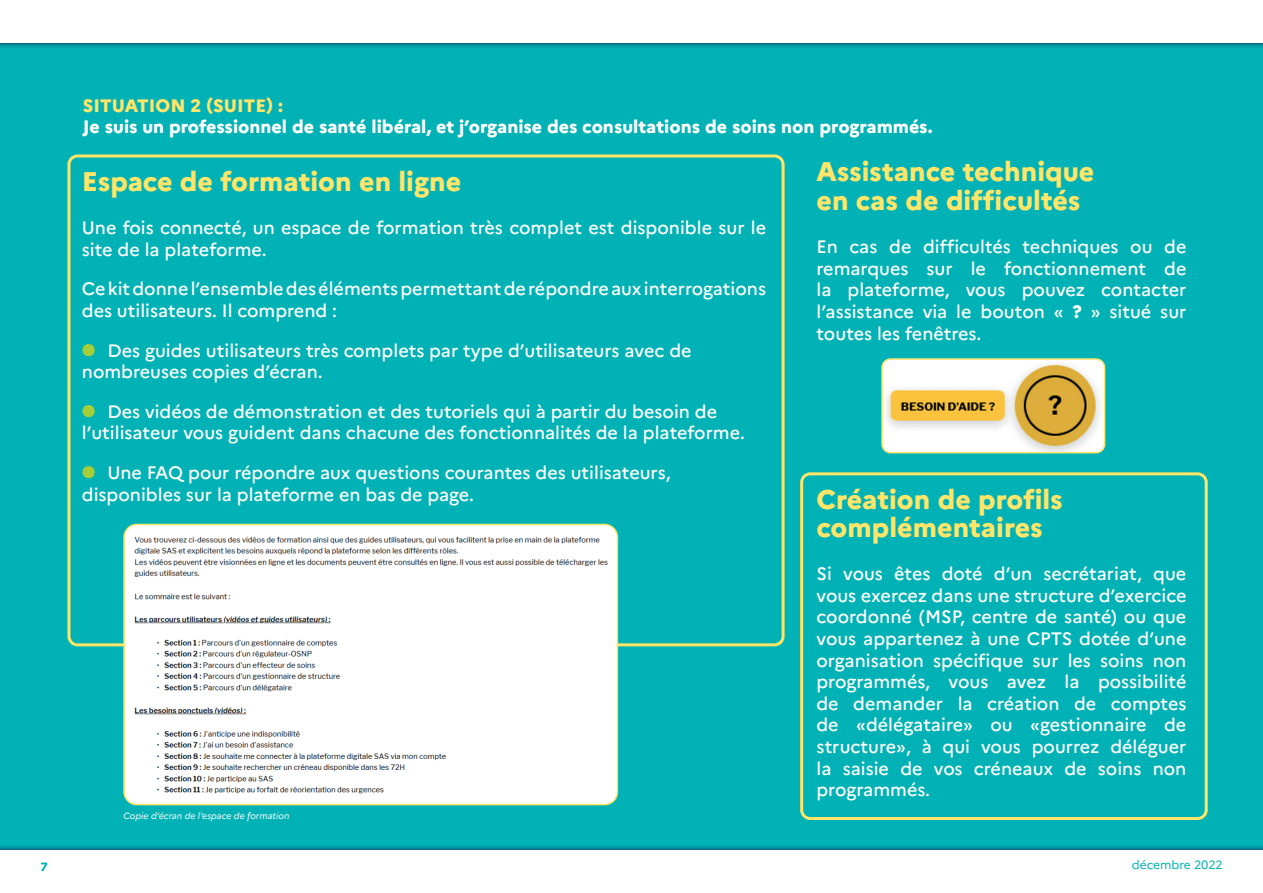
<style>
.page{position:relative;width:1263px;height:893px;background:#fff}
.page>*{position:absolute;margin:0;border:0;box-sizing:border-box;transform-origin:0 0}
.t1{font:800 27px/28.5px "Marianne";color:#ffe569}
.t2{font:500 18px/21.6px "Marianne";color:#fff}
.t3{font:800 18px "Marianne";color:#fff}
.t4{font:800 18px "Marianne";color:#ffe569}
.t5{font:12px "Marianne";color:#00b2b5}
.t6{font:800 12px "Marianne";color:#00b2b5}
.t7{font:italic 9px "Marianne";color:#fff}
.s1{font-weight:800}
</style>
<div class="page">
<div style="left:0;top:17px;width:1263px;height:859px;background:#00b2b5"></div>
<div style="left:67px;top:154px;width:717px;height:492px;border:3px solid #ffe569;border-radius:9px"></div>
<div style="left:800px;top:472px;width:408px;height:348px;border:3px solid #ffe569;border-radius:9px"></div>
<svg style="left:0;top:43px;width:1263px;height:4px;background:#048696"></svg>
<div style="left:0;top:0;width:1263px;height:43px;background:#fff"></div>
<svg style="left:0;top:846px;width:1263px;height:4px;background:#038a98"></svg>
<div style="left:0;top:850px;width:1263px;height:43px;background:#fff"></div>
<img style="left:126px;top:524px;width:491px;height:280px">
<div style="left:123px;top:524px;width:495px;height:281px;border:2px solid #ffe569;border-radius:13px"></div>
<img style="left:882px;top:359px;width:222px;height:94px">
<div style="left:881px;top:358px;width:224px;height:95px;border:2px solid #ffe569;border-radius:9px"></div>
<p class="t4" style="left:83px;top:94px;width:202px">SITUATION 2 (SUITE) :</p>
<p class="t3" style="left:83px;top:116px;width:851px">Je suis un professionnel de santé libéral, et j’organise des consultations de soins non programmés.</p>
<h1 class="t1" style="left:82px;top:167px;width:381px">Espace de formation en ligne</h1>
<p class="t2" style="left:82px;top:217px;width:686px">Une fois connecté, un espace de formation très complet est disponible sur le site de la plateforme.</p>
<p class="t2" style="left:82px;top:278px;width:686px">Ce kit donne l’ensemble des éléments permettant de répondre aux interrogations des utilisateurs. Il comprend :</p>
<p class="t2" style="left:82px;top:339px;width:611px;text-indent:26px">Des guides utilisateurs très complets par type d’utilisateurs avec de nombreuses copies d’écran.</p>
<p class="t2" style="left:82px;top:401px;width:665px;text-align:center">Des vidéos de démonstration et des tutoriels qui à partir du besoin de l’utilisateur vous guident dans chacune des fonctionnalités de la plateforme.</p>
<p class="t2" style="left:82px;top:462px;width:590px;text-indent:26px">Une FAQ pour répondre aux questions courantes des utilisateurs, disponibles sur la plateforme en bas de page.</p>
<h1 class="t1" style="left:816px;top:158px;width:280px">Assistance technique en cas de difficultés</h1>
<p class="t2" style="left:816px;top:236px;width:371px;text-align:justify">En cas de difficultés techniques ou de remarques sur le fonctionnement de la plateforme, vous pouvez contacter l’assistance via le bouton « <span class="s1">?</span> » situé sur toutes les fenêtres.</p>
<h1 class="t1" style="left:816px;top:485px;width:248px">Création de profils complémentaires</h1>
<p class="t2" style="left:816px;top:563px;width:371px;text-align:justify">Si vous êtes doté d’un secrétariat, que vous exercez dans une structure d’exercice coordonné (MSP, centre de santé) ou que vous appartenez à une CPTS dotée d’une organisation spécifique sur les soins non programmés, vous avez la possibilité de demander la création de comptes de «délégataire» ou «gestionnaire de structure», à qui vous pourrez déléguer la saisie de vos créneaux de soins non programmés.</p>
<p class="t7" style="left:123px;top:811px;width:168px">Copie d’écran de l’espace de formation</p>
<p class="t6" style="left:40px;top:859px;width:9px">7</p>
<p class="t5" style="left:1132px;top:857px;width:92px">décembre 2022</p>
</div>
